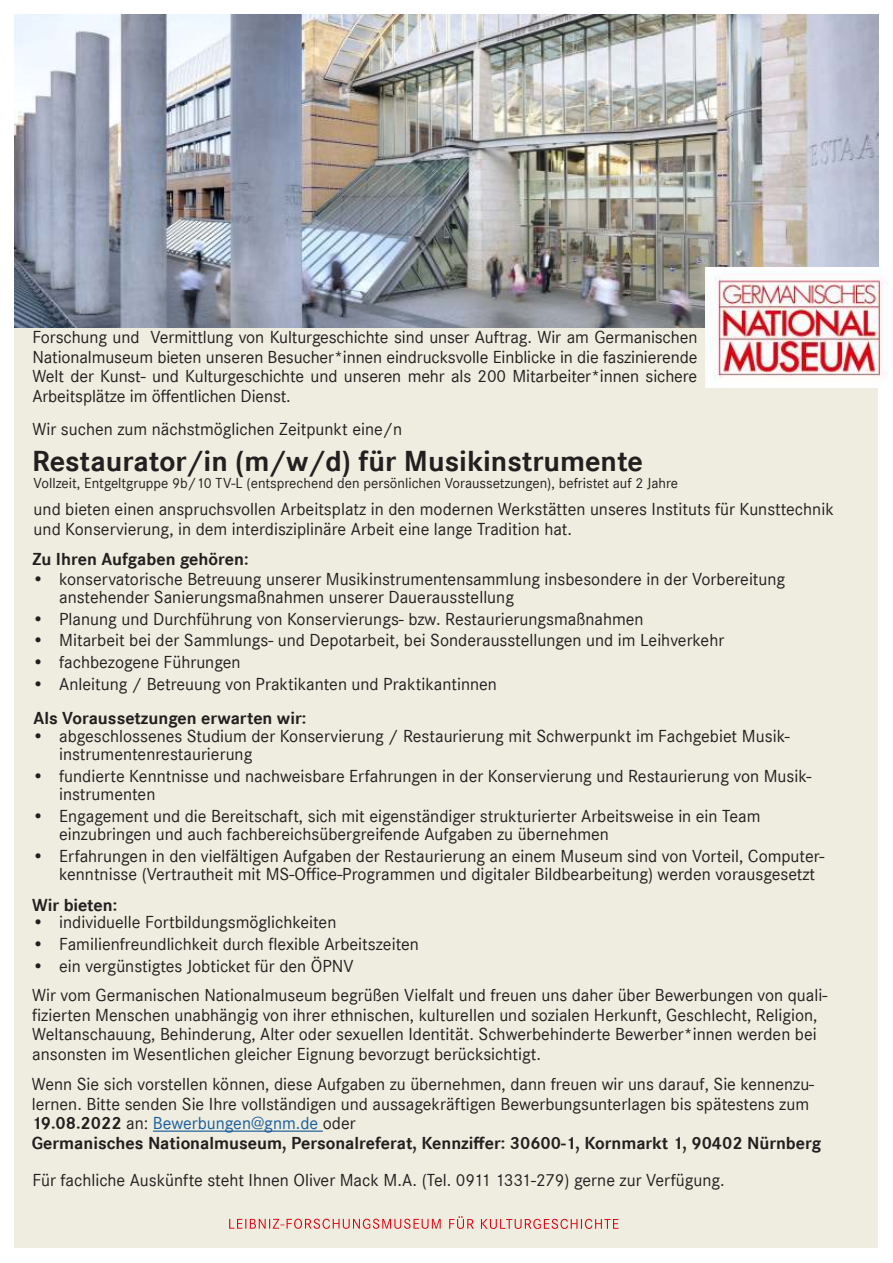
<style>
.page{position:relative;width:893px;height:1263px;background:#fff}
.page>*{position:absolute;margin:0;border:0;box-sizing:border-box;transform-origin:0 0}
.t1{font:700 30px "Corporate S";color:#231f20}
.t2{font:18px/19.5px "Corporate S";color:#231f20}
.t3{font:700 18px "Corporate S";color:#231f20}
.t4{font:15px "Corporate S";color:#231f20}
.s1{font-weight:700}
.s2{color:#175d9e}
</style>
<div class="page">
<img style="left:15px;top:15px;width:863px;height:313px">
<div style="left:15px;top:328px;width:863px;height:920px;background:#eeeddf"></div>
<svg style="left:449px;top:1216px;width:169px;height:13px"></svg>
<svg style="left:229px;top:1219px;width:212px;height:10px"></svg>
<img style="left:706px;top:268px;width:179px;height:120px">
<hr style="left:153px;top:1130px;width:170px;height:2px;background:#175d9e">
<p class="t2" style="left:32px;top:328px;width:666px;text-align:justify">Forschung und Vermittlung von Kulturgeschichte sind unser Auftrag. Wir am Germanischen Nationalmuseum bieten unseren Besucher*innen eindrucksvolle Einblicke in die faszinierende Welt der Kunst- und Kulturgeschichte und unseren mehr als 200 Mitarbeiter*innen sichere Arbeitsplätze im öffentlichen Dienst.</p>
<p class="t2" style="left:32px;top:421px;width:371px">Wir suchen zum nächstmöglichen Zeitpunkt eine/n</p>
<h1 class="t1" style="left:32px;top:444px;width:612px">Restaurator/in (m/w/d) für Musikinstrumente</h1>
<p class="t4" style="left:34px;top:474px;width:646px">Vollzeit, Entgeltgruppe 9b/10 TV-L (entsprechend den persönlichen Voraussetzungen), befristet auf 2 Jahre</p>
<p class="t2" style="left:34px;top:500px;width:802px">und bieten einen anspruchsvollen Arbeitsplatz in den modernen Werkstätten unseres Instituts für Kunsttechnik und Konservierung, in dem interdisziplinäre Arbeit eine lange Tradition hat.</p>
<p class="t3" style="left:32px;top:549px;width:218px">Zu Ihren Aufgaben gehören:</p>
<p class="t2" style="left:59px;top:571px;width:728px;line-height:18px;text-indent:-27px">• konservatorische Betreuung unserer Musikinstrumentensammlung insbesondere in der Vorbereitung anstehender Sanierungsmaßnahmen unserer Dauerausstellung</p>
<p class="t2" style="left:32px;top:610px;width:613px">• Planung und Durchführung von Konservierungs- bzw. Restaurierungsmaßnahmen</p>
<p class="t2" style="left:32px;top:632px;width:694px">• Mitarbeit bei der Sammlungs- und Depotarbeit, bei Sonderausstellungen und im Leihverkehr</p>
<p class="t2" style="left:32px;top:654px;width:210px">• fachbezogene Führungen</p>
<p class="t2" style="left:32px;top:676px;width:466px">• Anleitung / Betreuung von Praktikanten und Praktikantinnen</p>
<p class="t3" style="left:34px;top:708px;width:274px">Als Voraussetzungen erwarten wir:</p>
<p class="t2" style="left:59px;top:729px;width:731px;line-height:18px;text-indent:-27px">• abgeschlossenes Studium der Konservierung / Restaurierung mit Schwerpunkt im Fachgebiet Musik&shy;instrumentenrestaurierung</p>
<p class="t2" style="left:59px;top:769px;width:753px;line-height:18px;text-indent:-27px">• fundierte Kenntnisse und nachweisbare Erfahrungen in der Konservierung und Restaurierung von Musik&shy;instrumenten</p>
<p class="t2" style="left:59px;top:809px;width:703px;line-height:18px;text-indent:-27px">• Engagement und die Bereitschaft, sich mit eigenständiger strukturierter Arbeitsweise in ein Team einzubringen und auch fachbereichsübergreifende Aufgaben zu übernehmen</p>
<p class="t2" style="left:59px;top:848px;width:766px;line-height:18px;text-indent:-27px">• Erfahrungen in den vielfältigen Aufgaben der Restaurierung an einem Museum sind von Vorteil, Computer&shy;kenntnisse (Vertrautheit mit MS-Office-Programmen und digitaler Bildbearbeitung) werden vorausgesetzt</p>
<p class="t3" style="left:32px;top:894px;width:87px">Wir bieten:</p>
<p class="t2" style="left:32px;top:914px;width:306px">• individuelle Fortbildungsmöglichkeiten</p>
<p class="t2" style="left:32px;top:936px;width:388px">• Familienfreundlichkeit durch flexible Arbeitszeiten</p>
<p class="t2" style="left:32px;top:953px;width:797px;line-height:29.5px">• ein vergünstigtes Jobticket für den ÖPNV<br>Wir vom Germanischen Nationalmuseum begrüßen Vielfalt und freuen uns daher über Bewerbungen von quali-</p>
<p class="t2" style="left:32px;top:1005px;width:787px;text-align:justify">fizierten Menschen unabhängig von ihrer ethnischen, kulturellen und sozialen Herkunft, Geschlecht, Religion, Weltanschauung, Behinderung, Alter oder sexuellen Identität. Schwerbehinderte Bewerber*innen werden bei ansonsten im Wesentlichen gleicher Eignung bevorzugt berücksichtigt.</p>
<p class="t2" style="left:32px;top:1076px;width:791px">Wenn Sie sich vorstellen können, diese Aufgaben zu übernehmen, dann freuen wir uns darauf, Sie kennenzu&shy;lernen. Bitte senden Sie Ihre vollständigen und aussagekräftigen Bewerbungsunterlagen bis spätestens zum <span class="s1">19.08.2022</span> an: <span class="s2">Bewerbungen@gnm.de</span> oder<br><span class="s1">Germanisches Nationalmuseum, Personalreferat, Kennziffer: 30600-1, Kornmarkt 1, 90402 Nürnberg</span></p>
<p class="t2" style="left:32px;top:1170px;width:694px">Für fachliche Auskünfte steht Ihnen Oliver Mack M.A. (Tel. 0911 1331-279) gerne zur Verfügung.</p>
</div>
